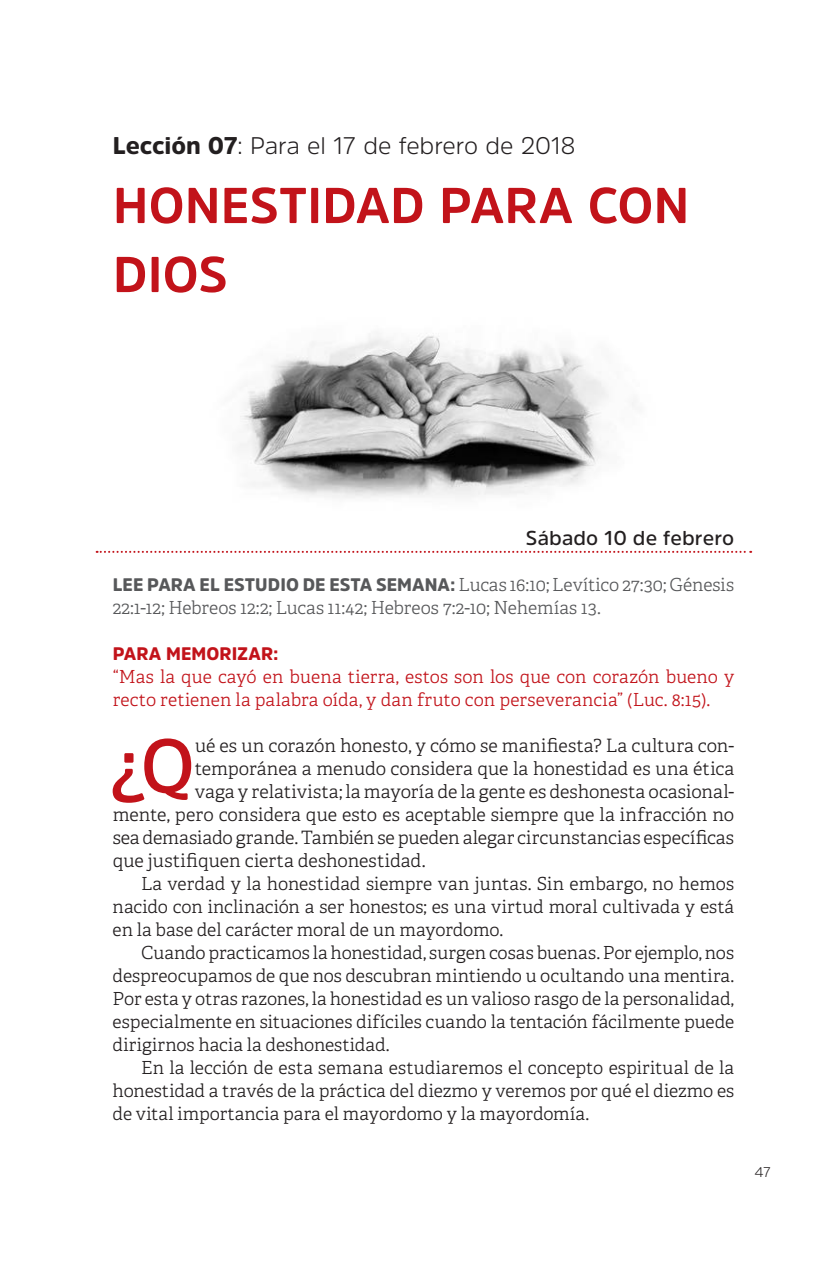
<style>
.page{position:relative;width:827px;height:1263px;background:#fff}
.page>*{position:absolute;margin:0;border:0;box-sizing:border-box;transform-origin:0 0}
.CUERPO_2P{font:600 76.4px "Amsi Pro";color:#c2131a}
.Título_Lección{font:700 50px/69px "Amsi Pro";letter-spacing:.005em;color:#c2131a}
.Lección_Nº{font:300 24px "Amsi Pro";letter-spacing:-.005em;color:#231f20}
.Fecha_Sábado{font:600 20px "Amsi Pro";letter-spacing:.005em;color:#231f20}
.CUERPO_2P-2{font:300 18.4px "Adelle Basic";color:#231f20}
.CUERPO{font:300 18px/23px "Adelle Basic";color:#231f20;text-align:justify}
.Versículo_para_memor{font:300 18px/23px "Adelle Basic";letter-spacing:.005em;color:#c2131a}
.Lee_para_el_estudio{font:300 18px/23px "Adelle Basic";color:#57585a}
.Para_Memorizar{font:900 18px "Amsi Pro";letter-spacing:.005em;color:#c2131a}
.t1{font:300 14px "Amsi Pro";color:#231f20}
.s1{font-weight:900}
.s2{font-family:"Amsi Pro";font-weight:900}
</style>
<div class="page">
<svg style="left:97px;top:551px;width:653px;height:2px"></svg>
<img style="left:239px;top:335px;width:395px;height:163px">
<p class="Lección_Nº" style="left:113px;top:129px;width:464px"><span class="s1">Lección 07</span>: Para el 17 de febrero de 2018</p>
<p class="Título_Lección" style="left:113px;top:170px;width:577px">HONESTIDAD PARA CON<br>DIOS</p>
<p class="Fecha_Sábado" style="left:525px;top:524px;width:210px">Sábado 10 de febrero</p>
<p class="Lee_para_el_estudio" style="left:113px;top:573px;width:622px"><span class="s2">LEE PARA EL ESTUDIO DE ESTA SEMANA:</span> Lucas 16:10; Levítico 27:30; Génesis<br>22:1-12; Hebreos 12:2; Lucas 11:42; Hebreos 7:2-10; Nehemías 13.</p>
<p class="Para_Memorizar" style="left:113px;top:641px;width:167px">PARA MEMORIZAR:</p>
<p class="Versículo_para_memor" style="left:113px;top:665px;width:622px">“Mas la que cayó en buena tierra, estos son los que con corazón bueno y recto retienen la palabra oída, y dan fruto con perseverancia” (Luc. 8:15).</p>
<p class="CUERPO_2P" style="left:109px;top:713px;width:87px">¿Q</p>
<p class="CUERPO_2P-2" style="left:194px;top:734px;width:540px">ué es un corazón honesto, y cómo se manifiesta? La cultura con-</p>
<p class="CUERPO_2P-2" style="left:194px;top:757px;width:540px">temporánea a menudo considera que la honestidad es una ética</p>
<p class="CUERPO_2P-2" style="left:194px;top:780px;width:540px">vaga y relativista; la mayoría de la gente es deshonesta ocasional-</p>
<p class="CUERPO_2P-2" style="left:113px;top:803px;width:622px">mente, pero considera que esto es aceptable siempre que la infracción no</p>
<p class="CUERPO_2P-2" style="left:113px;top:826px;width:622px">sea demasiado grande. También se pueden alegar circunstancias específicas</p>
<p class="CUERPO_2P-2" style="left:113px;top:849px;width:314px">que justifiquen cierta deshonestidad.</p>
<p class="CUERPO" style="left:113px;top:872px;width:622px;text-indent:28px">La verdad y la honestidad siempre van juntas. Sin embargo, no hemos nacido con inclinación a ser honestos; es una virtud moral cultivada y está en la base del carácter moral de un mayordomo.</p>
<p class="CUERPO" style="left:113px;top:941px;width:622px;text-indent:28px">Cuando practicamos la honestidad, surgen cosas buenas. Por ejemplo, nos despreocupamos de que nos descubran mintiendo u ocultando una mentira.<br>Por esta y otras razones, la honestidad es un valioso rasgo de la personalidad, especialmente en situaciones difíciles cuando la tentación fácilmente puede dirigirnos hacia la deshonestidad.</p>
<p class="CUERPO" style="left:113px;top:1056px;width:622px;text-indent:28px">En la lección de esta semana estudiaremos el concepto espiritual de la honestidad a través de la práctica del diezmo y veremos por qué el diezmo es de vital importancia para el mayordomo y la mayordomía.</p>
<p class="t1" style="left:753px;top:1162px;width:18px">47</p>
</div>
